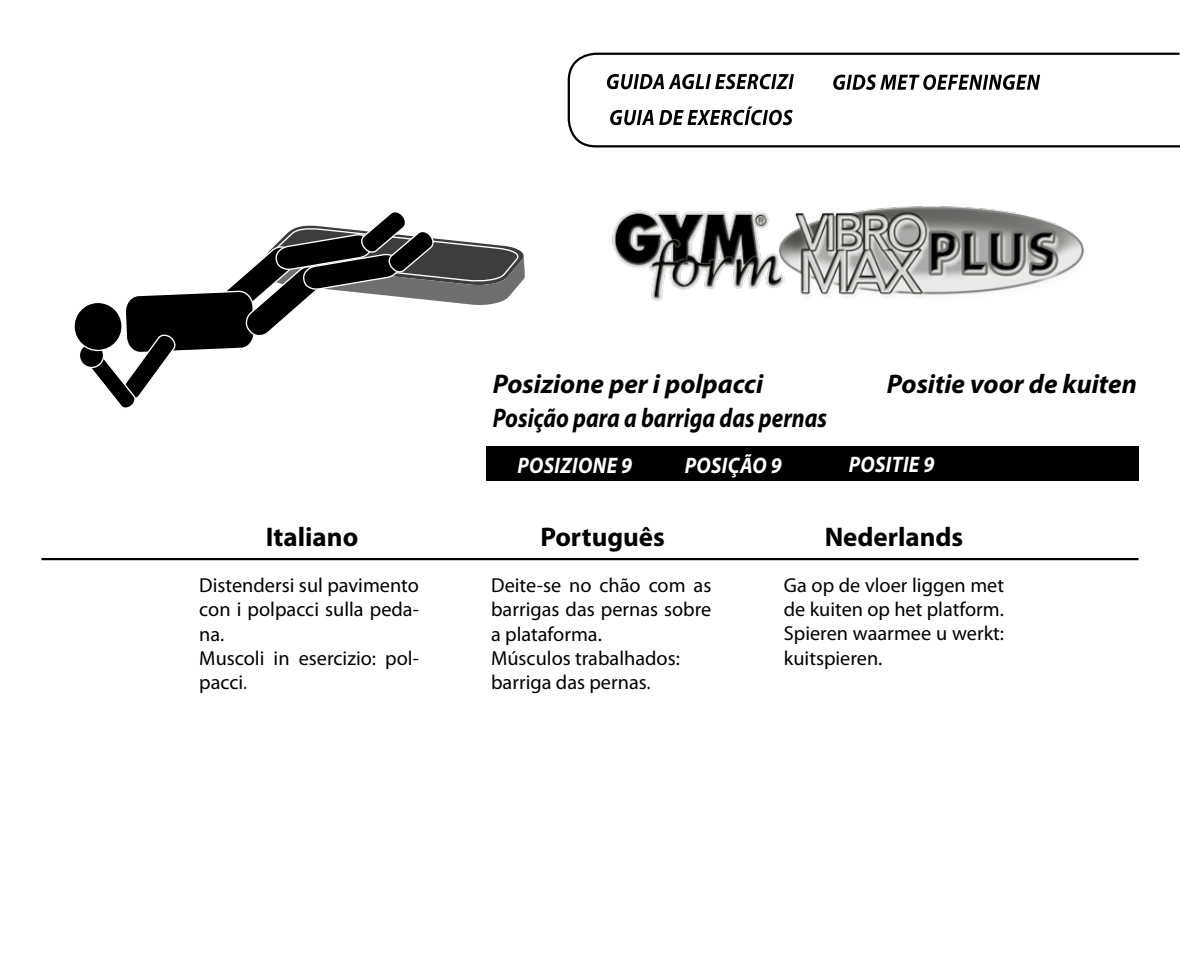
<style>
.page{position:relative;width:1180px;height:957px;background:#fff}
.page>*{position:absolute;margin:0;border:0;box-sizing:border-box;transform-origin:0 0}
.t1{font:italic 700 27px "Myriad Pro";color:#000}
.t2{font:italic 700 27px "Myriad Pro";color:#000;scale:.85 1}
.t3{font:700 27px "Myriad Pro";color:#000}
.t4{font:italic 700 22.5px "Myriad Pro";letter-spacing:.02em;color:#fff;scale:.9 1}
.t5{font:20.25px/24.3px "Myriad Pro";color:#000}
</style>
<div class="page">
<div style="left:486px;top:446px;width:652px;height:35px;background:#000"></div>
<hr style="left:41px;top:558px;width:1097px;height:2px;background:#000">
<svg style="left:567px;top:52px;width:613px;height:96px"></svg>
<svg style="left:607px;top:74px;width:187px;height:15px"></svg>
<svg style="left:610px;top:106px;width:183px;height:19px"></svg>
<svg style="left:833px;top:74px;width:207px;height:16px"></svg>
<img style="left:612px;top:206px;width:472px;height:95px">
<svg style="left:80px;top:212px;width:445px;height:196px"></svg>
<div style="left:74px;top:302px;width:49px;height:49px;background:#000;border-radius:50%"></div>
<div style="left:73px;top:301px;width:50px;height:51px;border:1px solid #fff;border-radius:50%"></div>
<h1 class="t3" style="left:266px;top:519px;width:94px">Italiano</h1>
<p class="t5" style="left:199px;top:572px;width:221px">Distendersi sul pavimento con i polpacci sulla peda&shy;na.<br>Muscoli in esercizio: pol&shy;pacci.</p>
<h1 class="t1" style="left:493px;top:367px;width:272px">Posizione per i polpacci</h1>
<h1 class="t1" style="left:887px;top:367px;width:252px">Positie voor de kuiten</h1>
<h1 class="t2" style="left:493px;top:400px;width:395px">Posição para a barriga das pernas</h1>
<p class="t4" style="left:517px;top:451px;width:129px">POSIZIONE 9</p>
<h1 class="t3" style="left:540px;top:519px;width:126px">Português</h1>
<p class="t4" style="left:685px;top:450px;width:109px">POSIÇÃO 9</p>
<p class="t4" style="left:849px;top:450px;width:96px">POSITIE 9</p>
<h1 class="t3" style="left:825px;top:519px;width:140px">Nederlands</h1>
<p class="t5" style="left:491px;top:572px;width:222px">Deite-se no chão com as barrigas das pernas sobre a plataforma.<br>Músculos trabalhados: barriga das pernas.</p>
<p class="t5" style="left:784px;top:572px;width:222px;text-align:justify">Ga op de vloer liggen met de kuiten op het platform.<br>Spieren waarmee u werkt: kuitspieren.</p>
</div>
